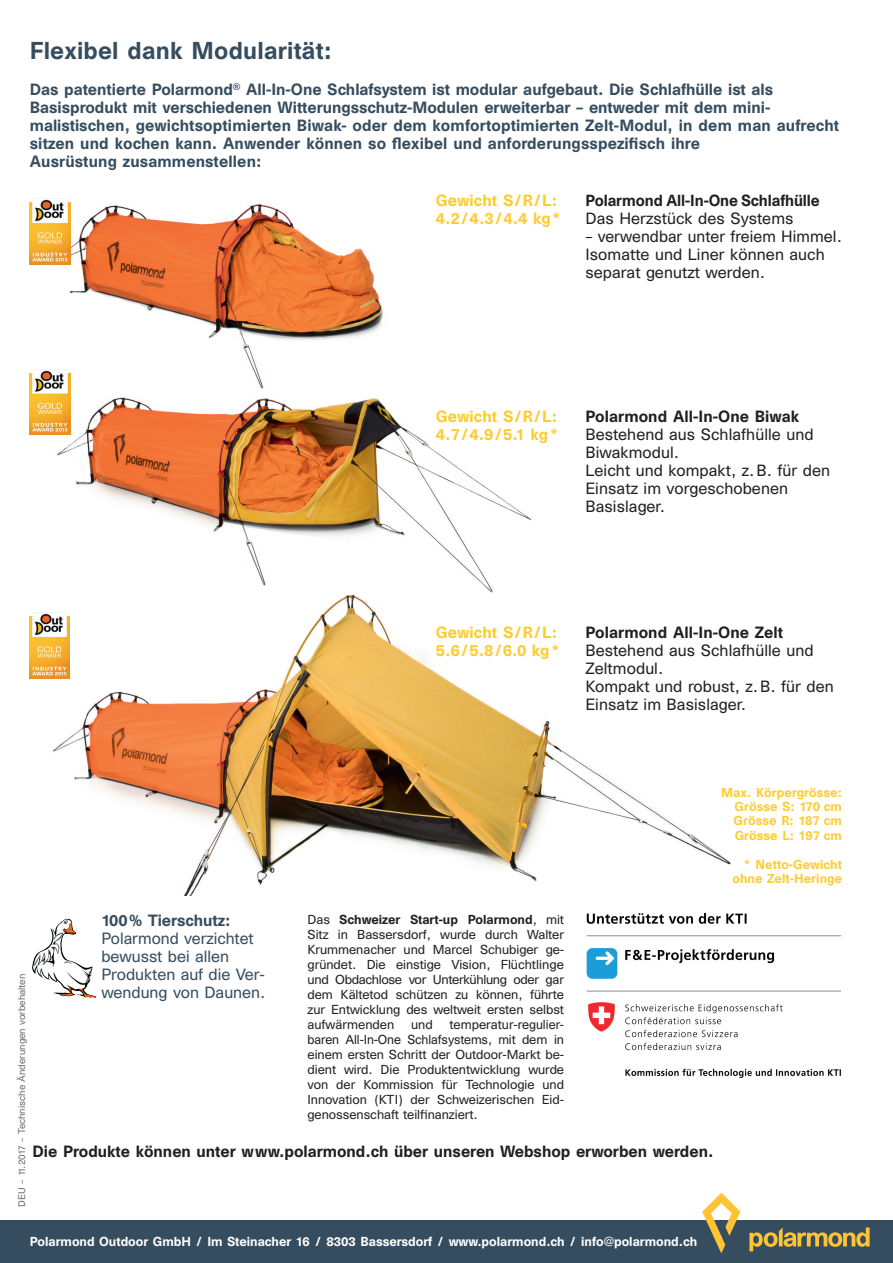
<style>
.page{position:relative;width:893px;height:1263px;background:#fff}
.page>*{position:absolute;margin:0;border:0;box-sizing:border-box;transform-origin:0 0}
.t1{font:500 22.5px "Unica SB";letter-spacing:.01em;color:#364d5f}
.t2{font:500 15px/18px "Unica SB";color:#364d5f}
.t3{font:15px/18px "Unica SB";letter-spacing:.005em;color:#231f20}
.t4{font:500 15px "Unica SB";color:#231f20}
.t5{font:500 15px/18px "Unica SB";letter-spacing:.01em;color:#fecb2f}
.t6{font:15px/18px "Unica SB";color:#364d5f}
.t7{font:500 14.85px "Unica SB";letter-spacing:-.005em;color:#231f20}
.t8{font:12px/15px "Unica SB";letter-spacing:-.005em;color:#231f20;text-align:justify}
.t9{font:500 12px/14.4px "Unica SB";letter-spacing:.005em;color:#fecb2f;text-align:justify}
.t10{font:500 12px "Unica SB";color:#fff}
.t11{font:9px "Unica SB";color:#6c6d70}
.s1{font-weight:500}
</style>
<div class="page">
<div style="left:0;top:1220px;width:893px;height:43px;background:#364d5f"></div>
<img style="left:57px;top:391px;width:475px;height:202px">
<img style="left:29px;top:594px;width:702px;height:302px">
<img style="left:29px;top:613px;width:41px;height:65px">
<img style="left:32px;top:198px;width:351px;height:193px">
<img style="left:30px;top:199px;width:40px;height:65px">
<img style="left:30px;top:369px;width:40px;height:66px">
<img style="left:32px;top:918px;width:65px;height:80px">
<img style="left:586px;top:912px;width:255px;height:166px">
<svg style="left:702px;top:1192px;width:38px;height:61px"></svg>
<svg style="left:749px;top:1227px;width:121px;height:24px"></svg>
<h1 class="t1" style="left:30px;top:36px;width:303px">Flexibel dank Modularität:</h1>
<p class="t2" style="left:30px;top:81px;width:811px">Das patentierte Polarmond<sup>®</sup> All-In-One Schlafsystem ist modular aufgebaut. Die Schlafhülle ist als Basisprodukt mit verschiedenen Witterungsschutz-Modulen erweiterbar – entweder mit dem mini&shy;malistischen, gewichtsoptimierten Biwak- oder dem komfortoptimierten Zelt-Modul, in dem man aufrecht sitzen und kochen kann. Anwender können so flexibel und anforderungsspezifisch ihre<br>Ausrüstung zusammenstellen:</p>
<p class="t5" style="left:436px;top:193px;width:127px">Gewicht S/R/L:<br>4.2/4.3/4.4 kg*</p>
<p class="t7" style="left:585px;top:191px;width:236px">Polarmond All-In-One Schlafhülle</p>
<p class="t3" style="left:585px;top:210px;width:210px">Das Herzstück des Systems</p>
<p class="t3" style="left:585px;top:228px;width:258px">– verwendbar unter freiem Himmel.<br>Isomatte und Liner können auch separat genutzt werden.</p>
<p class="t5" style="left:436px;top:409px;width:124px">Gewicht S/R/L:<br>4.7/4.9/5.1 kg*</p>
<p class="t4" style="left:585px;top:407px;width:215px">Polarmond All-In-One Biwak</p>
<p class="t3" style="left:585px;top:426px;width:246px">Bestehend aus Schlafhülle und<br>Biwakmodul.<br>Leicht und kompakt, z.B. für den<br>Einsatz im vorgeschobenen<br>Basislager.</p>
<p class="t5" style="left:436px;top:625px;width:126px">Gewicht S/R/L:<br>5.6/5.8/6.0 kg*</p>
<p class="t4" style="left:585px;top:623px;width:199px">Polarmond All-In-One Zelt</p>
<p class="t3" style="left:585px;top:642px;width:250px">Bestehend aus Schlafhülle und<br>Zeltmodul.<br>Kompakt und robust, z.B. für den<br>Einsatz im Basislager.</p>
<p class="t9" style="left:734px;top:786px;width:110px;text-indent:-12px">Max. Körpergrösse:<br>Grösse S: 170 cm Grösse R: 187 cm Grösse L: 197 cm</p>
<p class="t9" style="left:732px;top:858px;width:111px;text-align:right">* Netto-Gewicht ohne Zelt-Heringe</p>
<p class="t2" style="left:101px;top:912px;width:131px">100% Tierschutz:</p>
<p class="t6" style="left:101px;top:930px;width:166px">Polarmond verzichtet bewusst bei allen<br>Produkten auf die Ver&shy;wendung von Daunen.</p>
<p class="t8" style="left:308px;top:912px;width:258px">Das <span class="s1">Schweizer Start-up Polarmond</span>, mit Sitz in Bassersdorf, wurde durch Walter Krummenacher und Marcel Schubiger ge&shy;gründet. Die einstige Vision, Flüchtlinge und Obdachlose vor Unterkühlung oder gar dem Kältetod schützen zu können, führte zur Entwicklung des weltweit ersten selbst aufwärmenden</p>
<p class="t11" style="left:16px;top:1206px;width:234px;rotate:-90deg">DEU – 11.2017 – Technische Änderungen vorbehalten</p>
<p class="t8" style="left:308px;top:1017px;width:258px;text-indent:142px">temperatur-regulier&shy;baren All-In-One Schlafsystems, mit dem in einem ersten Schritt der Outdoor-Markt be&shy;dient wird. Die Produktentwicklung wurde von der Kommission für Technologie und Innovation (KTI) der Schweizerischen Eid&shy;genossenschaft teilfinanziert.</p>
<p class="t8" style="left:411px;top:1017px;width:23px">und</p>
<p class="t4" style="left:33px;top:1141px;width:682px">Die Produkte können unter www.polarmond.ch über unseren Webshop erworben werden.</p>
<p class="t10" style="left:30px;top:1234px;width:669px">Polarmond Outdoor GmbH / Im Steinacher 16 / 8303 Bassersdorf / www.polarmond.ch / info@polarmond.ch</p>
</div>
